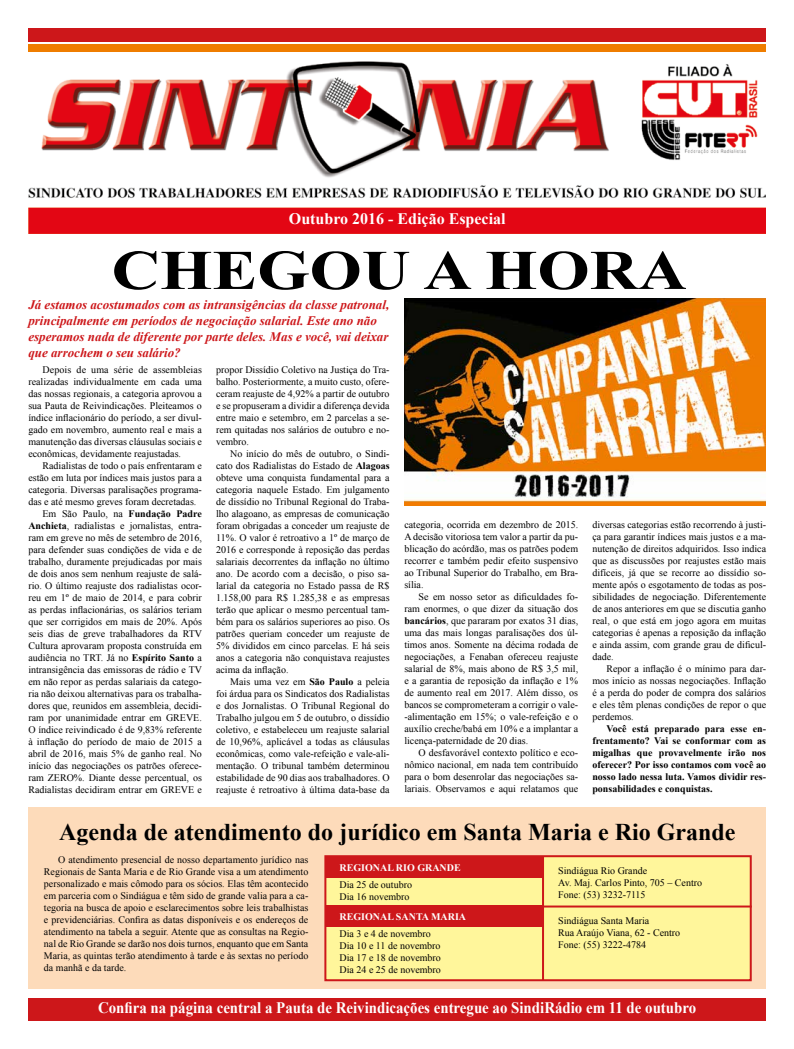
<style>
.page{position:relative;width:794px;height:1049px;background:#fff}
.page>*{position:absolute;margin:0;border:0;box-sizing:border-box;transform-origin:0 0}
.t1{font:700 56px "Times New Roman";color:#000;scale:1.2 1}
.t2{font:700 24px "Times New Roman";color:#000}
.t3{font:700 16px "Times New Roman";color:#fff;scale:.93 1}
.t4{font:700 16px "Times New Roman";color:#fff}
.t5{font:italic 700 13px/16px "Times New Roman";color:#cd171a}
.t6{font:10px/12px "Times New Roman";color:#000;text-align:justify}
.t7{font:700 10px/12px "Times New Roman";color:#000;text-align:justify}
.t8{font:700 10px "Times New Roman";color:#fff}
.s1{font-weight:700}
</style>
<div class="page">
<div style="left:28px;top:998px;width:737px;height:22px;background:#cd171a"></div>
<div style="left:28px;top:807px;width:738px;height:182px;background:#fddbba"></div>
<div style="left:324px;top:855px;width:427px;height:126px;background:#fff69b;border:2px solid #cd171a"></div>
<img style="left:28px;top:61px;width:738px;height:173px">
<div style="left:28px;top:28px;width:737px;height:14px;background:#cd171a"></div>
<div style="left:28px;top:44px;width:738px;height:7px;background:#ef7d00"></div>
<img style="left:404px;top:298px;width:362px;height:208px">
<div style="left:325px;top:856px;width:218px;height:21px;background:#cd171a"></div>
<div style="left:325px;top:905px;width:218px;height:21px;background:#cd171a"></div>
<hr style="left:542px;top:856px;width:2px;height:124px;background:#cd171a">
<hr style="left:543px;top:905px;width:208px;height:2px;background:#cd171a">
<h3 class="t4" style="left:289px;top:207px;width:218px">Outubro 2016 - Edição Especial</h3>
<h1 class="t1" style="left:111px;top:230px;width:481px">CHEGOU A HORA</h1>
<h3 class="t5" style="left:28px;top:296px;width:362px">Já estamos acostumados com as intransigências da classe patronal, principalmente em períodos de negociação salarial. Este ano não esperamos nada de diferente por parte deles. Mas e você, vai deixar que arrochem o seu salário?</h3>
<p class="t6" style="left:216px;top:364px;width:175px">propor Dissídio Coletivo na Justiça do Tra&shy;balho. Posteriormente, a muito custo, ofere&shy;ceram reajuste de 4,92% a partir de outubro e se propuseram a dividir a diferença devida entre maio e setembro, em 2 parcelas a se&shy;rem quitadas nos salários de outubro e no&shy;vembro.</p>
<p class="t6" style="left:216px;top:448px;width:175px;text-indent:14px">No início do mês de outubro, o Sindi&shy;cato dos Radialistas do Estado de <span class="s1">Alagoas </span>obteve uma conquista fundamental para a categoria naquele Estado. Em julgamento de dissídio no Tribunal Regional do Traba&shy;lho alagoano, as empresas de comunicação foram obrigadas a conceder um reajuste de 11%. O valor é retroativo a 1º de março de 2016 e corresponde à reposição das perdas salariais decorrentes da inflação no último ano. De acordo com a decisão, o piso sa&shy;larial da categoria no Estado passa de R$ 1.158,00 para R$ 1.285,38 e as empresas terão que aplicar o mesmo percentual tam&shy;bém para os salários superiores ao piso. Os patrões queriam conceder um reajuste de 5% divididos em cinco parcelas. E há seis anos a categoria não conquistava reajustes acima da inflação.</p>
<p class="t6" style="left:216px;top:676px;width:175px;text-indent:14px">Mais uma vez em <span class="s1">São Paulo</span> a peleia foi árdua para os Sindicatos dos Radialistas e dos Jornalistas. O Tribunal Regional do Trabalho julgou em 5 de outubro, o dissídio coletivo, e estabeleceu um reajuste salarial de 10,96%, aplicável a todas as cláusulas econômicas, como vale-refeição e vale-ali&shy;mentação. O tribunal também determinou estabilidade de 90 dias aos trabalhadores. O reajuste é retroativo à última data-base da</p>
<p class="t6" style="left:28px;top:364px;width:175px;text-indent:14px">Depois de uma série de assembleias realizadas individualmente em cada uma das nossas regionais, a categoria aprovou a sua Pauta de Reivindicações. Pleiteamos o índice inflacionário do período, a ser divul&shy;gado em novembro, aumento real e mais a manutenção das diversas cláusulas sociais e econômicas, devidamente reajustadas.</p>
<p class="t6" style="left:43px;top:460px;width:161px">Radialistas de todo o país enfrentaram e</p>
<p class="t6" style="left:28px;top:472px;width:175px">estão em luta por índices mais justos para a</p>
<p class="t6" style="left:28px;top:484px;width:175px">categoria. Diversas paralisações programa-</p>
<p class="t6" style="left:28px;top:496px;width:170px">das e até mesmo greves foram decretadas.</p>
<p class="t6" style="left:43px;top:508px;width:161px">Em São Paulo, na <span class="s1">Fundação Padre</span></p>
<p class="t6" style="left:28px;top:520px;width:175px"><span class="s1">Anchieta</span>, radialistas e jornalistas, entra-</p>
<p class="t6" style="left:28px;top:532px;width:175px">ram em greve no mês de setembro de 2016,</p>
<p class="t6" style="left:28px;top:544px;width:175px">para defender suas condições de vida e de</p>
<p class="t6" style="left:28px;top:556px;width:175px">trabalho, duramente prejudicadas por mais</p>
<p class="t6" style="left:28px;top:568px;width:175px">de dois anos sem nenhum reajuste de salá-</p>
<p class="t6" style="left:28px;top:580px;width:175px">rio. O último reajuste dos radialistas ocor-</p>
<p class="t6" style="left:28px;top:592px;width:175px">reu em 1º de maio de 2014, e para cobrir</p>
<p class="t6" style="left:28px;top:604px;width:175px">as perdas inflacionárias, os salários teriam</p>
<p class="t6" style="left:28px;top:616px;width:175px">que ser corrigidos em mais de 20%. Após</p>
<p class="t6" style="left:28px;top:628px;width:175px">seis dias de greve trabalhadores da RTV</p>
<p class="t6" style="left:28px;top:640px;width:175px">Cultura aprovaram proposta construída em</p>
<p class="t6" style="left:28px;top:652px;width:175px">audiência no TRT. Já no <span class="s1">Espírito Santo</span> a</p>
<p class="t6" style="left:28px;top:664px;width:175px">intransigência das emissoras de rádio e TV</p>
<p class="t6" style="left:28px;top:676px;width:175px">em não repor as perdas salariais da catego-</p>
<p class="t6" style="left:28px;top:688px;width:175px">ria não deixou alternativas para os trabalha-</p>
<p class="t6" style="left:28px;top:700px;width:175px">dores que, reunidos em assembleia, decidi-</p>
<p class="t6" style="left:28px;top:712px;width:175px">ram por unanimidade entrar em GREVE.</p>
<p class="t6" style="left:28px;top:724px;width:175px">O índice reivindicado é de 9,83% referente</p>
<p class="t6" style="left:28px;top:736px;width:175px">à inflação do período de maio de 2015 a</p>
<p class="t6" style="left:28px;top:748px;width:175px">abril de 2016, mais 5% de ganho real. No</p>
<p class="t6" style="left:28px;top:760px;width:175px">início das negociações os patrões oferece-</p>
<p class="t6" style="left:28px;top:772px;width:175px">ram ZERO%. Diante desse percentual, os</p>
<p class="t6" style="left:28px;top:784px;width:175px">Radialistas decidiram entrar em GREVE e</p>
<p class="t6" style="left:592px;top:519px;width:175px">diversas categorias estão recorrendo à justi&shy;ça para garantir índices mais justos e a ma&shy;nutenção de direitos adquiridos. Isso indica que as discussões por reajustes estão mais difíceis, já que se recorre ao dissídio so&shy;mente após o esgotamento de todas as pos&shy;sibilidades de negociação. Diferentemente de anos anteriores em que se discutia ganho real, o que está em jogo agora em muitas categorias é apenas a reposição da inflação e ainda assim, com grande grau de dificul&shy;dade.</p>
<p class="t6" style="left:592px;top:663px;width:175px;text-indent:14px">Repor a inflação é o mínimo para dar&shy;mos início as nossas negociações. Inflação é a perda do poder de compra dos salários e eles têm plenas condições de repor o que perdemos.</p>
<p class="t7" style="left:592px;top:723px;width:175px;text-indent:14px">Você está preparado para esse en&shy;frentamento? Vai se conformar com as migalhas que provavelmente irão nos oferecer? Por isso contamos com você ao nosso lado nessa luta. Vamos dividir res&shy;ponsabilidades e conquistas.</p>
<h2 class="t2" style="left:59px;top:814px;width:677px">Agenda de atendimento do jurídico em Santa Maria e Rio Grande</h2>
<p class="t8" style="left:339px;top:860px;width:123px">REGIONAL RIO GRANDE</p>
<p class="t6" style="left:404px;top:519px;width:175px">categoria, ocorrida em dezembro de 2015.<br>A decisão vitoriosa tem valor a partir da pu&shy;blicação do acórdão, mas os patrões podem recorrer e também pedir efeito suspensivo ao Tribunal Superior do Trabalho, em Bra&shy;sília.</p>
<p class="t6" style="left:404px;top:591px;width:175px;text-indent:14px">Se em nosso setor as dificuldades fo&shy;ram enormes, o que dizer da situação dos <span class="s1">bancários</span>, que pararam por exatos 31 dias, uma das mais longas paralisações dos úl&shy;timos anos. Somente na décima rodada de negociações, a Fenaban ofereceu reajuste salarial de 8%, mais abono de R$ 3,5 mil, e a garantia de reposição da inflação e 1% de aumento real em 2017. Além disso, os bancos se comprometeram a corrigir o vale--alimentação em 15%; o vale-refeição e o auxílio creche/babá em 10% e a implantar a licença-paternidade de 20 dias.</p>
<p class="t6" style="left:404px;top:747px;width:175px;text-indent:14px">O desfavorável contexto político e eco&shy;nômico nacional, em nada tem contribuído para o bom desenrolar das negociações sa&shy;lariais. Observamos e aqui relatamos que</p>
<p class="t6" style="left:44px;top:853px;width:266px;text-indent:14px">O atendimento presencial de nosso departamento jurídico nas Regionais de Santa Maria e de Rio Grande visa a um atendimento personalizado e mais cômodo para os sócios. Elas têm acontecido em parceria com o Sindiágua e têm sido de grande valia para a ca&shy;tegoria na busca de apoio e esclarecimentos sobre leis trabalhistas e previdenciárias. Confira as datas disponíveis e os endereços de atendimento na tabela a seguir. Atente que as consultas na Regio&shy;nal de Rio Grande se darão nos dois turnos, enquanto que em Santa Maria, as quintas terão atendimento à tarde e às sextas no período da manhã e da tarde.</p>
<p class="t6" style="left:558px;top:865px;width:145px;text-align:left">Sindiágua Rio Grande<br>Av. Maj. Carlos Pinto, 705 – Centro<br>Fone: (53) 3232-7115</p>
<p class="t6" style="left:339px;top:878px;width:74px">Dia 25 de outubro<br>Dia 16 novembro</p>
<p class="t8" style="left:339px;top:909px;width:128px">REGIONAL SANTA MARIA</p>
<p class="t6" style="left:558px;top:914px;width:123px;text-align:left">Sindiágua Santa Maria<br>Rua Araújo Viana, 62 - Centro<br>Fone: (55) 3222-4784</p>
<p class="t6" style="left:339px;top:927px;width:103px;text-align:left">Dia 3 e 4 de novembro<br>Dia 10 e 11 de novembro<br>Dia 17 e 18 de novembro<br>Dia 24 e 25 de novembro</p>
<h3 class="t3" style="left:98px;top:996px;width:644px">Confira na página central a Pauta de Reivindicações entregue ao SindiRádio em 11 de outubro</h3>
</div>
